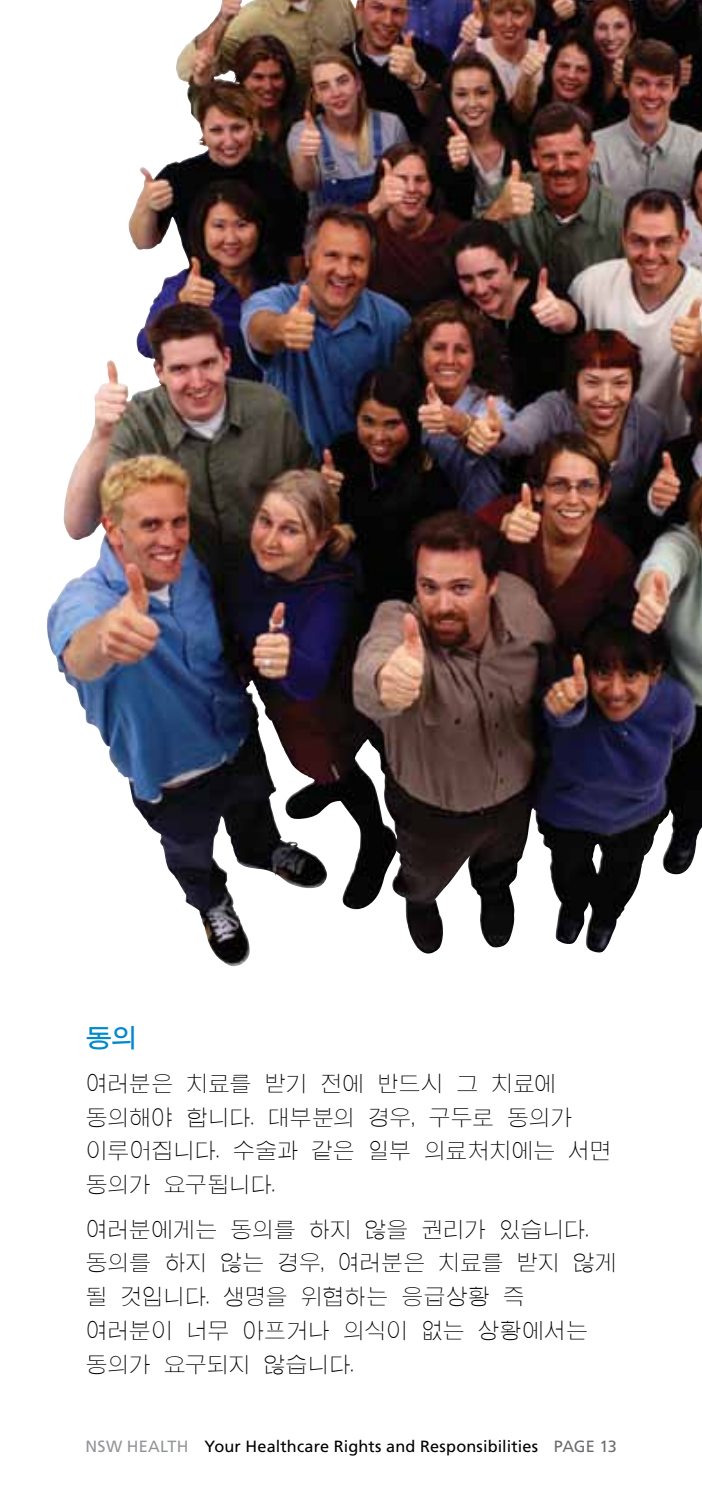
<style>
.page{position:relative;width:702px;height:1489px;background:#fff}
.page>*{position:absolute;margin:0;border:0;box-sizing:border-box;transform-origin:0 0}
.t1{font:27.5px "JC Ntg T";color:#0089cf}
.t2{font:22.5px/33.8px "JCLIGH Tgo";letter-spacing:-.04em;color:#000}
.t3{font:16.25px "Frutiger";letter-spacing:.01em;color:#000}
.s1{color:#939598}
.s2{color:#6d6e71}
</style>
<div class="page">
<img style="left:47px;top:0;width:655px;height:967px">
<img style="left:128px;top:0;width:233px;height:297px">
<p class="t1" style="left:85px;top:1023px;width:55px">동의</p>
<p class="t2" style="left:85px;top:1066px;width:528px">여러분은 치료를 받기 전에 반드시 그 치료에 동의해야 합니다. 대부분의 경우, 구두로 동의가 이루어집니다. 수술과 같은 일부 의료처치에는 서면 동의가 요구됩니다.</p>
<p class="t2" style="left:85px;top:1212px;width:533px">여러분에게는 동의를 하지 않을 권리가 있습니다. 동의를 하지 않는 경우, 여러분은 치료를 받지 않게 될 것입니다. 생명을 위협하는 응급상황 즉 여러분이 너무 아프거나 의식이 없는 상황에서는 동의가 요구되지 않습니다.</p>
<p class="t3" style="left:85px;top:1436px;width:533px"><span class="s1">NSW Health</span> Your Healthcare Rights and Responsibilities <span class="s2">PAGE 13</span></p>
</div>
